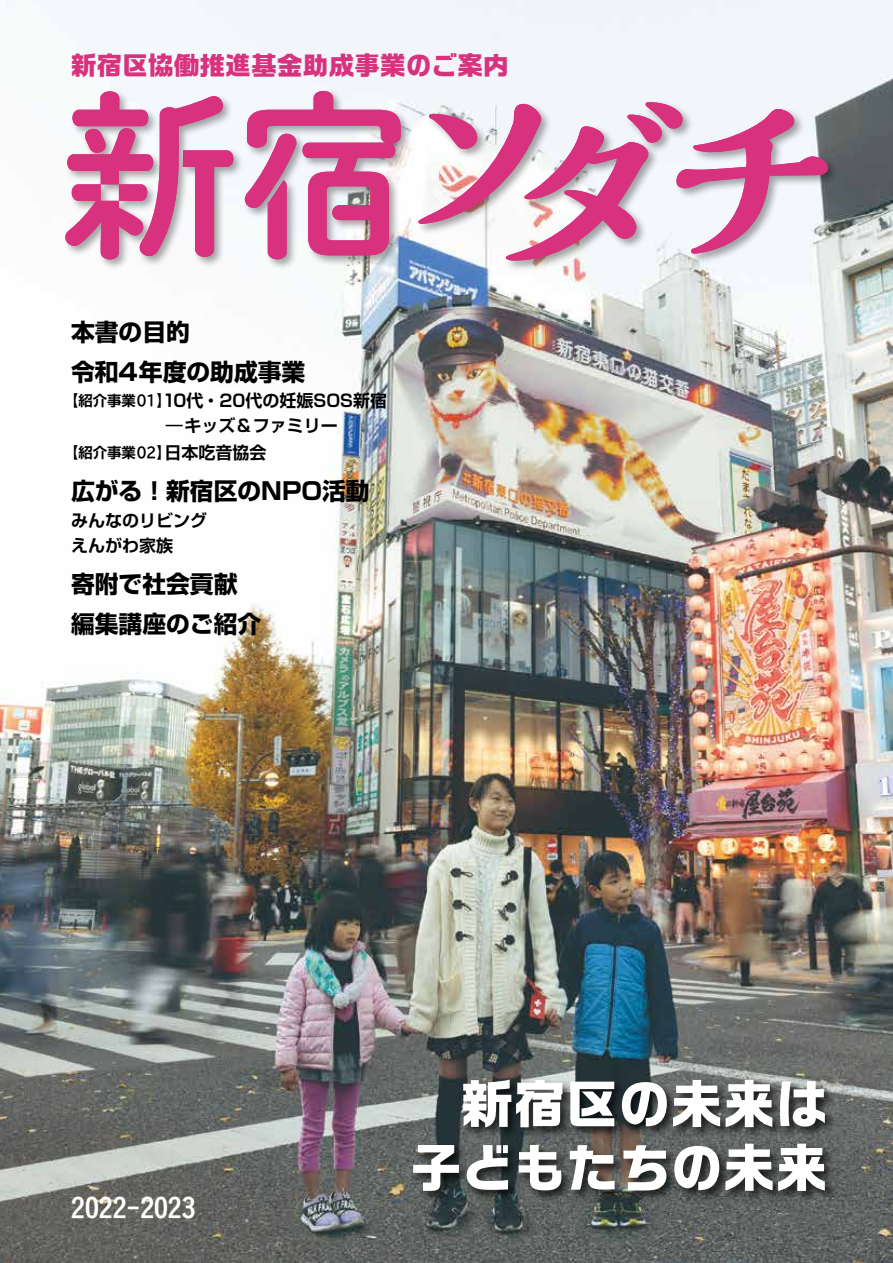
<style>
.page{position:relative;width:893px;height:1263px;background:#fff}
.page>*{position:absolute;margin:0;border:0;box-sizing:border-box;transform-origin:0 0}
.t1{font:700 51.6px/63.8px "Ro G San Srf Std";letter-spacing:.015em;color:#fff;text-align:right}
.t2{font:27.6px "Koburina Go Std N W6";color:#fff}
.t3{font:700 25.5px "Ro G San Srf Std";letter-spacing:.01em;color:#d8327e}
.t4{font:700 23.85px/39.9px "Shin Go Pr 6 N";color:#000}
.t5{font:700 16.95px/26.5px "Shin Go Pr 6 N De";color:#000}
.t6{font:700 14.4px "Shin Go Pr 6 N De";color:#000}
.s1{font-size:14.7px}
.s2{font-family:"TBUD Go Std";font-size:14.7px}
</style>
<div class="page">
<img style="left:0;top:0;width:893px;height:1263px">
<div style="left:63px;top:89px;width:776px;height:183px;background:#000;opacity:.35"></div>
<svg style="left:245px;top:91px;width:156px;height:168px"></svg>
<svg style="left:65px;top:91px;width:168px;height:168px"></svg>
<svg style="left:418px;top:102px;width:410px;height:159px"></svg>
<div style="left:411px;top:1077px;width:426px;height:127px;background:#000;opacity:.75"></div>
<h3 class="t3" style="left:71px;top:48px;width:439px">新宿区協働推進基金助成事業のご案内</h3>
<h3 class="t4" style="left:71px;top:311px;width:236px">本書の目的<br>令和4年度の助成事業</h3>
<p class="t5" style="left:163px;top:386px;width:226px">10代・20代の妊娠SOS新宿</p>
<p class="t6" style="left:64px;top:388px;width:109px"><span class="s1">【</span>紹介事業<span class="s2">01</span><span class="s1">】</span></p>
<p class="t5" style="left:164px;top:412px;width:175px">―キッズ＆ファミリー日本吃音協会</p>
<p class="t6" style="left:64px;top:441px;width:109px"><span class="s1">【</span>紹介事業<span class="s2">02</span><span class="s1">】</span></p>
<h3 class="t4" style="left:71px;top:471px;width:300px">広がる！新宿区のNPO活動</h3>
<p class="t5" style="left:71px;top:507px;width:138px;line-height:25.3px">みんなのリビングえんがわ家族</p>
<h3 class="t4" style="left:71px;top:564px;width:192px">寄附で社会貢献編集講座のご紹介</h3>
<h2 class="t2" style="left:71px;top:1186px;width:126px">2022-2023</h2>
<h1 class="t1" style="left:410px;top:1073px;width:419px">新宿区の未来は子どもたちの未来</h1>
</div>
